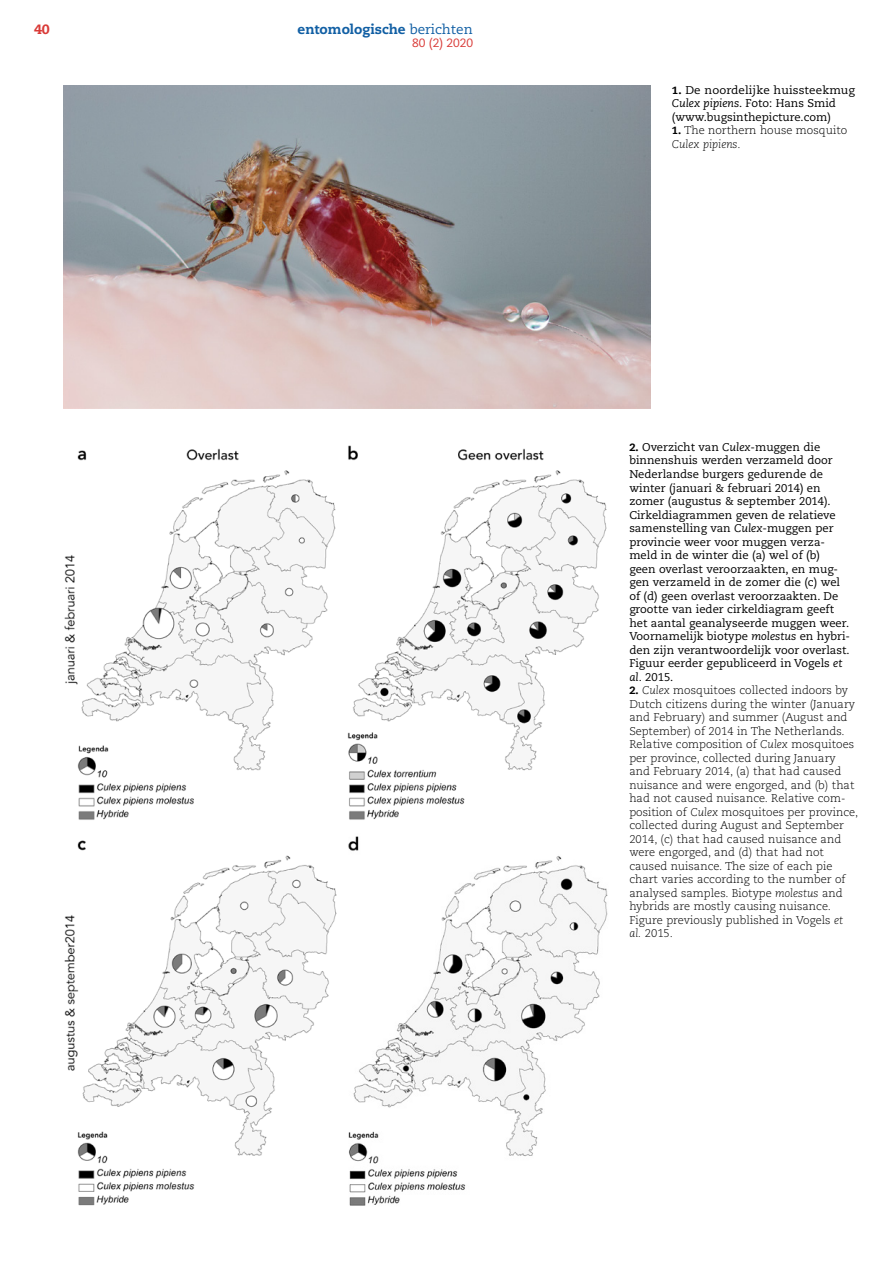
<style>
.page{position:relative;width:893px;height:1263px;background:#fff}
.page>*{position:absolute;margin:0;border:0;box-sizing:border-box;transform-origin:0 0}
.t1{font:800 13.5px "Caecilia LT Std";color:#115fa4}
.t2{font:800 13.5px "Caecilia LT Std";color:#d93a37}
.t3{font:12px "Caecilia LT Std";color:#d93a37}
.t4{font:300 11.25px/13.5px "Caecilia LT Std";color:#000}
.t5{font:11.25px/13.5px "Caecilia LT Std";color:#000}
.s1{font-weight:400}
.s2{font-weight:800;font-size:10.5px}
.s3{font-style:italic}
</style>
<div class="page">
<img style="left:64px;top:448px;width:272px;height:372px">
<img style="left:347px;top:445px;width:260px;height:375px">
<img style="left:64px;top:840px;width:273px;height:366px">
<img style="left:348px;top:836px;width:260px;height:370px">
<img style="left:64px;top:85px;width:587px;height:323px">
<p class="t2" style="left:34px;top:21px;width:17px">40</p>
<p class="t1" style="left:298px;top:21px;width:177px">entomologische <span class="s1">berichten</span></p>
<p class="t3" style="left:412px;top:36px;width:62px">80 (2) 2020</p>
<p class="t5" style="left:672px;top:83px;width:185px"><span class="s2">1.</span> De noordelijke huissteekmug<br><span class="s3">Culex pipiens</span>. Foto: Hans Smid (www.bugsinthepicture.com)</p>
<p class="t4" style="left:672px;top:124px;width:177px"><span class="s2">1.</span> The northern house mosquito<br><span class="s3">Culex pipiens</span>.</p>
<p class="t5" style="left:629px;top:440px;width:222px"><span class="s2">2.</span> Overzicht van <span class="s3">Culex</span>-muggen die binnenshuis werden verzameld door Nederlandse burgers gedurende de winter (januari &amp; februari 2014) en zomer (augustus &amp; september 2014).<br>Cirkeldiagrammen geven de relatieve samenstelling van <span class="s3">Culex</span>-muggen per provincie weer voor muggen verza&shy;meld in de winter die (a) wel of (b)<br>geen overlast veroorzaakten, en mug&shy;gen verzameld in de zomer die (c) wel of (d) geen overlast veroorzaakten. De grootte van ieder cirkeldiagram geeft het aantal geanalyseerde muggen weer.<br>Voornamelijk biotype <span class="s3">molestus</span> en hybri&shy;den zijn verantwoordelijk voor overlast.<br>Figuur eerder gepubliceerd in Vogels <span class="s3">et al.</span> 2015.</p>
<p class="t4" style="left:629px;top:684px;width:230px"><span class="s2">2.</span> <span class="s3">Culex</span> mosquitoes collected indoors by Dutch citizens during the winter (January and February) and summer (August and September) of 2014 in The Netherlands.<br>Relative composition of <span class="s3">Culex</span> mosquitoes per province, collected during January and February 2014, (a) that had caused nuisance and were engorged, and (b) that had not caused nuisance. Relative com&shy;position of <span class="s3">Culex</span> mosquitoes per province, collected during August and September 2014, (c) that had caused nuisance and were engorged, and (d) that had not caused nuisance. The size of each pie chart varies according to the number of analysed samples. Biotype <span class="s3">molestus</span> and hybrids are mostly causing nuisance.<br>Figure previously published in Vogels <span class="s3">et<br>al.</span> 2015.</p>
</div>
